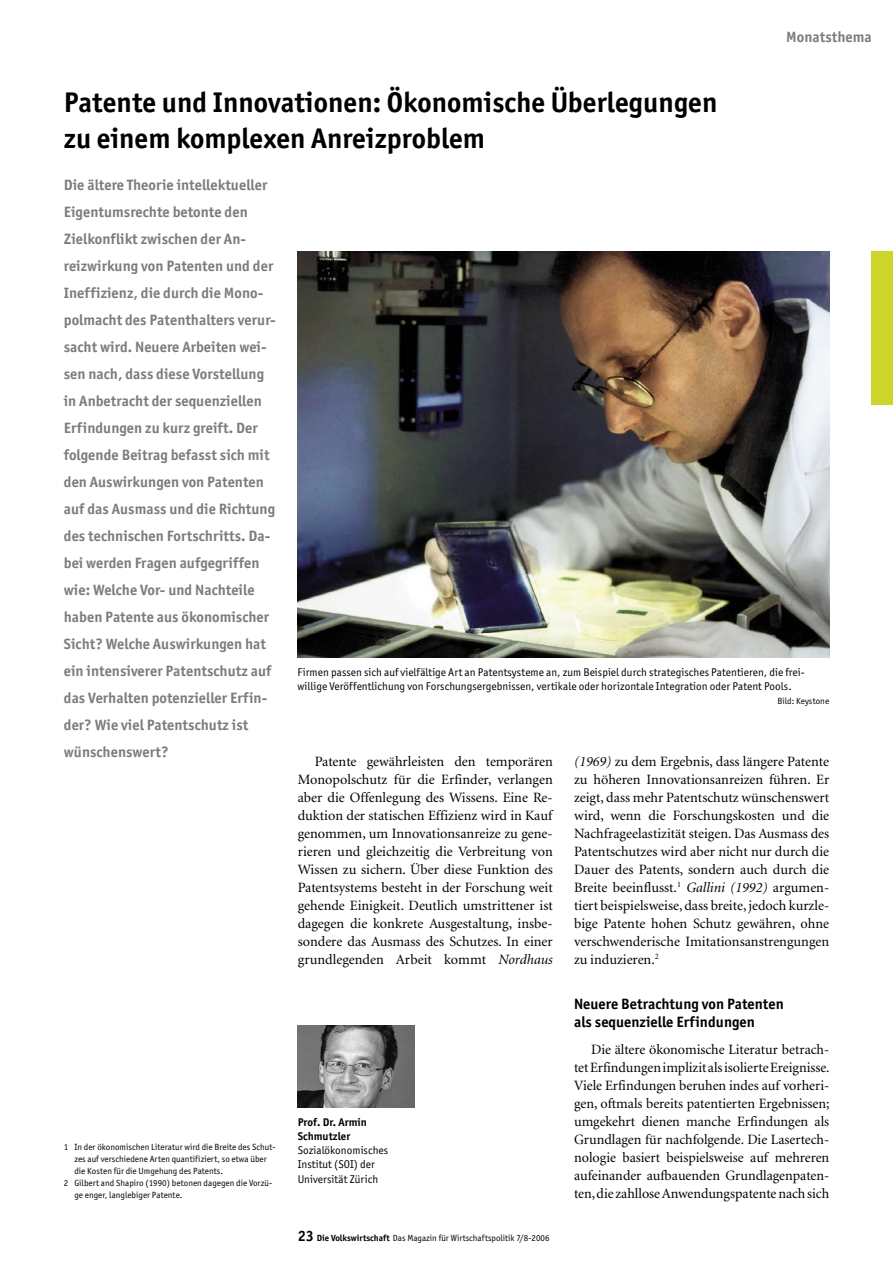
<style>
.page{position:relative;width:893px;height:1263px;background:#fff}
.page>*{position:absolute;margin:0;border:0;box-sizing:border-box;transform-origin:0 0}
._01_Titel{font:700 28.5px/36px "Officina San ITC";letter-spacing:.005em;color:#000}
._02_Vorspann{font:700 15px/27px "Officina San ITC";letter-spacing:.005em;color:#7c7c7c}
._04_Zwischentitel_1{font:700 15px/18px "Officina San ITC";letter-spacing:.005em;color:#000}
.Rubriktitel_rechts{font:700 15px "Officina San ITC";letter-spacing:.005em;color:#7c7c7c}
._03_Grundschrift{font:14.25px/18px "Minion";color:#000;text-align:justify}
._07_Legende{font:11.25px/14.2px "Officina San ITC";letter-spacing:.005em;color:#000}
.Autor{font:11.25px/14.2px "Officina San ITC";letter-spacing:.005em;color:#000}
.Autor-fett{font:700 11.25px/14.2px "Officina San ITC";letter-spacing:.005em;color:#000}
._09_Fussnote{font:9px/12px "Officina San ITC";letter-spacing:.005em;color:#000}
._07_Legende-2{font:9px "Officina San ITC";letter-spacing:.005em;color:#000}
.s1{font-style:italic}
.s2{font-weight:700;font-size:15px}
.s3{font-weight:700}
</style>
<div class="page">
<div style="left:872px;top:252px;width:21px;height:153px;background:#cdd52b"></div>
<img style="left:298px;top:1026px;width:117px;height:82px">
<img style="left:298px;top:251px;width:531px;height:406px">
<p class="Rubriktitel_rechts" style="left:786px;top:27px;width:87px">Monatsthema</p>
<p class="_01_Titel" style="left:64px;top:84px;width:655px">Patente und Innovationen: Ökonomische Überlegungen zu einem komplexen Anreizproblem</p>
<p class="_02_Vorspann" style="left:64px;top:172px;width:213px">Die ältere Theorie intellektueller<br>Eigentumsrechte betonte den<br>Zielkonflikt zwischen der An&shy;reizwirkung von Patenten und der<br>Ineffizienz, die durch die Mono&shy;polmacht des Patenthalters verur&shy;sacht wird. Neuere Arbeiten wei&shy;sen nach, dass diese Vorstellung in Anbetracht der sequenziellen<br>Erfindungen zu kurz greift. Der folgende Beitrag befasst sich mit den Auswirkungen von Patenten auf das Ausmass und die Richtung des technischen Fortschritts. Da&shy;bei werden Fragen aufgegriffen wie: Welche Vor- und Nachteile haben Patente aus ökonomischer<br>Sicht? Welche Auswirkungen hat ein intensiverer Patentschutz auf das Verhalten potenzieller Erfin&shy;der? Wie viel Patentschutz ist wünschenswert?</p>
<p class="_07_Legende" style="left:298px;top:665px;width:509px">Firmen passen sich auf vielfältige Art an Patentsysteme an, zum Beispiel durch strategisches Patentieren, die frei&shy;willige Veröffentlichung von Forschungsergebnissen, vertikale oder horizontale Integration oder Patent Pools.</p>
<p class="_07_Legende-2" style="left:777px;top:696px;width:53px">Bild: Keystone</p>
<p class="_03_Grundschrift" style="left:298px;top:752px;width:257px;text-indent:17px">Patente gewährleisten den temporären Monopolschutz für die Erfinder, verlangen aber die Offenlegung des Wissens. Eine Re&shy;duktion der statischen Effizienz wird in Kauf genommen, um Innovationsanreize zu gene&shy;rieren und gleichzeitig die Verbreitung von Wissen zu sichern. Über diese Funktion des Patentsystems besteht in der Forschung weit gehende Einigkeit. Deutlich umstrittener ist dagegen die konkrete Ausgestaltung, insbe&shy;sondere das Ausmass des Schutzes. In einer grundlegenden Arbeit kommt <span class="s1">Nordhaus</span></p>
<p class="_03_Grundschrift" style="left:574px;top:752px;width:257px"><span class="s1">(1969)</span> zu dem Ergebnis, dass längere Patente zu höheren Innovationsanreizen führen. Er zeigt, dass mehr Patentschutz wünschenswert wird, wenn die Forschungskosten und die Nachfrageelastizität steigen. Das Ausmass des Patentschutzes wird aber nicht nur durch die Dauer des Patents, sondern auch durch die Breite beeinflusst.<sup>1</sup> <span class="s1">Gallini (1992)</span> argumen&shy;tiert beispielsweise, dass breite, jedoch kurzle&shy;bige Patente hohen Schutz gewähren, ohne verschwenderische Imitationsanstrengungen zu induzieren.<sup>2</sup></p>
<p class="_04_Zwischentitel_1" style="left:574px;top:994px;width:211px">Neuere Betrachtung von Patenten als sequenzielle Erfindungen</p>
<p class="_03_Grundschrift" style="left:574px;top:1040px;width:257px;text-indent:17px">Die ältere ökonomische Literatur betrach&shy;tet Erfindungen implizit als isolierte Ereignisse.<br>Viele Erfindungen beruhen indes auf vorheri&shy;gen, oftmals bereits patentierten Ergebnissen; umgekehrt dienen manche Erfindungen als Grundlagen für nachfolgende. Die Lasertech&shy;nologie basiert beispielsweise auf mehreren aufeinander aufbauenden Grundlagenpaten&shy;ten, die zahllose Anwendungspatente nach sich</p>
<p class="Autor-fett" style="left:298px;top:1114px;width:71px">Prof. Dr. Armin<br>Schmutzler</p>
<p class="Autor" style="left:298px;top:1143px;width:92px">Sozialökonomisches<br>Institut (SOI) der<br>Universität Zürich</p>
<p class="_09_Fussnote" style="left:74px;top:1140px;width:203px;text-indent:-11px">1 In der ökonomischen Literatur wird die Breite des Schut&shy;zes auf verschiedene Arten quantifiziert, so etwa über die Kosten für die Umgehung des Patents.</p>
<p class="_09_Fussnote" style="left:74px;top:1176px;width:199px;text-indent:-11px">2 Gilbert and Shapiro (1990) betonen dagegen die Vorzü&shy;ge enger, langlebiger Patente.</p>
<p class="_09_Fussnote" style="left:298px;top:1232px;width:253px"><span class="s2">23</span> <span class="s3">Die Volkswirtschaft</span> Das Magazin für Wirtschaftspolitik 7/8-2006</p>
</div>
